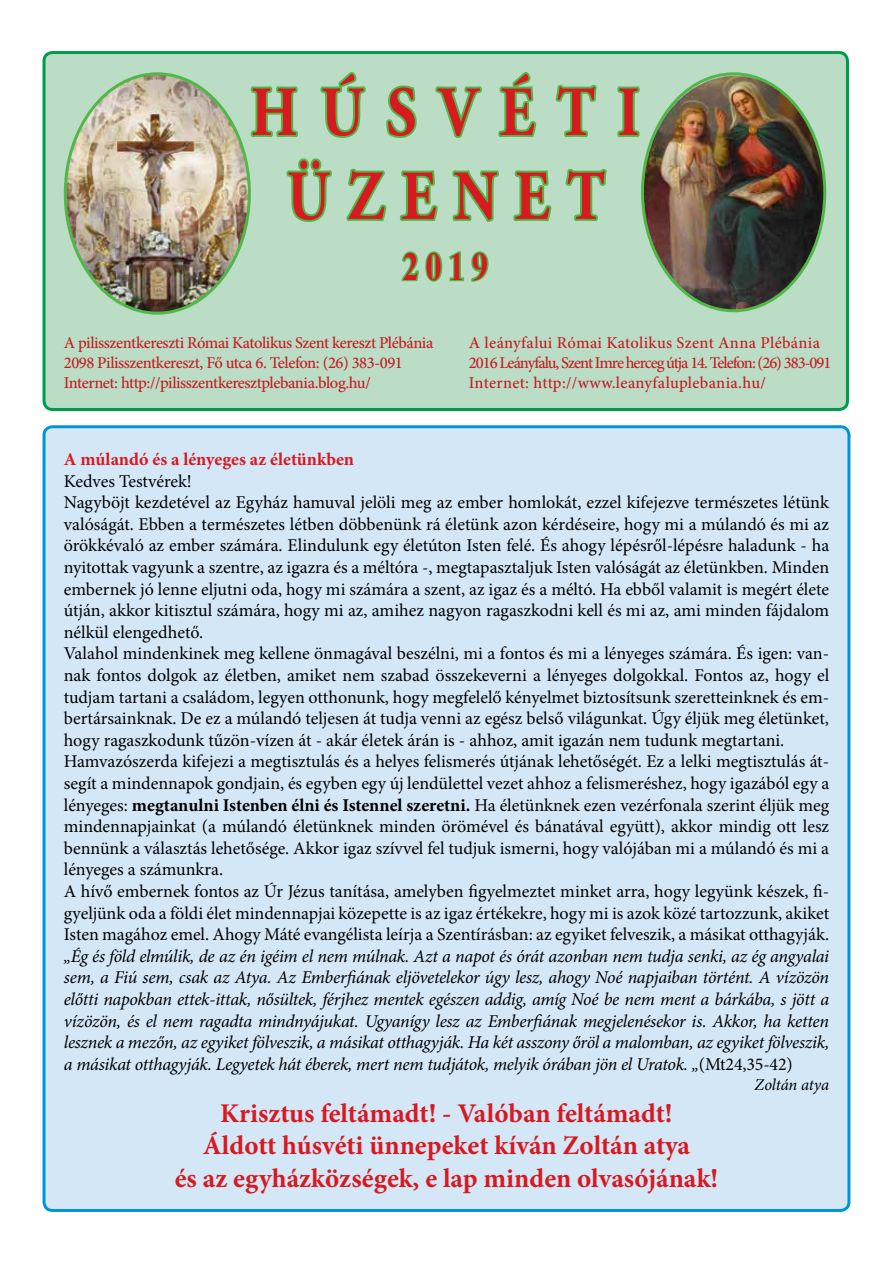
<style>
.page{position:relative;width:893px;height:1263px;background:#fff}
.page>*{position:absolute;margin:0;border:0;box-sizing:border-box;transform-origin:0 0}
.t1{font:700 70.2px/84px "Adobe Garamond Pro";letter-spacing:.39em;color:#d71920;text-align:center;scale:.83 1}
.t2{font:700 39.6px "Times New Roman";color:#d71920;scale:.83 1}
.t3{font:700 27px/32.4px "Minion Pro";color:#d71920;text-align:center}
.t4{font:18px/21.6px "Minion Pro";color:#000}
.t5{font:italic 18px/21.6px "Minion Pro";letter-spacing:-.02em;color:#000;text-align:justify}
.t6{font:700 18px "Minion Pro";color:#d71920}
.t7{font:500 16.5px/19.8px "Minion Pro";letter-spacing:-.025em;color:#c61d23}
.t8{font:500 16.5px/19.8px "Minion Pro";letter-spacing:.01em;color:#c61d23}
.t9{font:italic 16.5px "Minion Pro";letter-spacing:-.01em;color:#000}
.s1{font-weight:700}
.s2{font-style:normal}
</style>
<div class="page">
<div style="left:44px;top:53px;width:803px;height:356px;background:#bbdcc5;border-radius:9px"></div>
<div style="left:43px;top:51px;width:806px;height:360px;border:3px solid #009b4b;border-radius:9px"></div>
<img style="left:642px;top:74px;width:183px;height:237px">
<svg style="left:250px;top:86px;width:48px;height:52px"></svg>
<svg style="left:321px;top:72px;width:45px;height:66px"></svg>
<svg style="left:386px;top:85px;width:31px;height:53px"></svg>
<svg style="left:435px;top:86px;width:47px;height:52px"></svg>
<svg style="left:498px;top:72px;width:39px;height:66px"></svg>
<svg style="left:555px;top:84px;width:42px;height:54px"></svg>
<svg style="left:617px;top:86px;width:23px;height:51px"></svg>
<svg style="left:287px;top:158px;width:45px;height:64px"></svg>
<svg style="left:346px;top:168px;width:41px;height:54px"></svg>
<svg style="left:400px;top:170px;width:38px;height:52px"></svg>
<svg style="left:452px;top:170px;width:47px;height:52px"></svg>
<svg style="left:513px;top:170px;width:39px;height:52px"></svg>
<svg style="left:565px;top:168px;width:42px;height:54px"></svg>
<div style="left:44px;top:427px;width:805px;height:783px;background:#d4e7f7;border-radius:9px"></div>
<svg style="left:401px;top:251px;width:88px;height:31px"></svg>
<img style="left:65px;top:74px;width:184px;height:239px">
<h1 class="t1" style="left:251px;top:72px;width:470px">HÚSVÉTI<br>ÜZENET</h1>
<h2 class="t2" style="left:402px;top:239px;width:105px">2019</h2>
<p class="t7" style="left:64px;top:333px;width:371px">A pilisszentkereszti Római Katolikus Szent kereszt Plébánia<br>2098 Pilisszentkereszt, Fő utca 6. Telefon: (26) 383-091<br>Internet: http://pilisszentkeresztplebania.blog.hu/</p>
<p class="t8" style="left:469px;top:333px;width:364px">A leányfalui Római Katolikus Szent Anna Plébánia<br>2016 Leányfalu, Szent Imre herceg útja 14. Telefon: (26) 383-091<br>Internet: http://www.leanyfaluplebania.hu/</p>
<p class="t6" style="left:64px;top:446px;width:292px">A múlandó és a lényeges az életünkben</p>
<p class="t4" style="left:64px;top:470px;width:767px">Kedves Testvérek!<br>Nagyböjt kezdetével az Egyház hamuval jelöli meg az ember homlokát, ezzel kifejezve természetes létünk valóságát. Ebben a természetes létben döbbenünk rá életünk azon kérdéseire, hogy mi a múlandó és mi az örökkévaló az ember számára. Elindulunk egy életúton Isten felé. És ahogy lépésről-lépésre haladunk - ha nyitottak vagyunk a szentre, az igazra és a méltóra -, megtapasztaljuk Isten valóságát az életünkben. Minden embernek jó lenne eljutni oda, hogy mi számára a szent, az igaz és a méltó. Ha ebből valamit is megért élete útján, akkor kitisztul számára, hogy mi az, amihez nagyon ragaszkodni kell és mi az, ami minden fájdalom nélkül elengedhető.<br>Valahol mindenkinek meg kellene önmagával beszélni, mi a fontos és mi a lényeges számára. És igen: van&shy;nak fontos dolgok az életben, amiket nem szabad összekeverni a lényeges dolgokkal. Fontos az, hogy el tudjam tartani a családom, legyen otthonunk, hogy megfelelő kényelmet biztosítsunk szeretteinknek és em&shy;bertársainknak. De ez a múlandó teljesen át tudja venni az egész belső világunkat. Úgy éljük meg életünket, hogy ragaszkodunk tűzön-vízen át - akár életek árán is - ahhoz, amit igazán nem tudunk megtartani.<br>Hamvazószerda kifejezi a megtisztulás és a helyes felismerés útjának lehetőségét. Ez a lelki megtisztulás át&shy;segít a mindennapok gondjain, és egyben egy új lendülettel vezet ahhoz a felismeréshez, hogy igazából egy a lényeges: <span class="s1">megtanulni Istenben élni és Istennel szeretni.</span> Ha életünknek ezen vezérfonala szerint éljük meg mindennapjainkat (a múlandó életünknek minden örömével és bánatával együtt), akkor mindig ott lesz bennünk a választás lehetősége. Akkor igaz szívvel fel tudjuk ismerni, hogy valójában mi a múlandó és mi a lényeges a számunkra.<br>A hívő embernek fontos az Úr Jézus tanítása, amelyben figyelmeztet minket arra, hogy legyünk készek, fi&shy;gyeljünk oda a földi élet mindennapjai közepette is az igaz értékekre, hogy mi is azok közé tartozzunk, akiket Isten magához emel. Ahogy Máté evangélista leírja a Szentírásban: az egyiket felveszik, a másikat otthagyják.</p>
<p class="t5" style="left:64px;top:945px;width:767px">„Ég és föld elmúlik, de az én igéim el nem múlnak. Azt a napot és órát azonban nem tudja senki, az ég angyalai sem, a Fiú sem, csak az Atya. Az Emberfiának eljövetelekor úgy lesz, ahogy Noé napjaiban történt. A vízözön előtti napokban ettek-ittak, nősültek, férjhez mentek egészen addig, amíg Noé be nem ment a bárkába, s jött a vízözön, és el nem ragadta mindnyájukat. Ugyanígy lesz az Emberfiának megjelenésekor is. Akkor, ha ketten lesznek a mezőn, az egyiket fölveszik, a másikat otthagyják. Ha két asszony őröl a malomban, az egyiket fölveszik, a másikat otthagyják. Legyetek hát éberek, mert nem tudjátok, melyik órában jön el Uratok. „<span class="s2">(Mt24,35-42)</span></p>
<p class="t9" style="left:755px;top:1073px;width:76px">Zoltán atya</p>
<h3 class="t3" style="left:175px;top:1097px;width:545px">Krisztus feltámadt! - Valóban feltámadt!<br>Áldott húsvéti ünnepeket kíván Zoltán atya<br>és az egyházközségek, e lap minden olvasójának!</h3>
</div>
